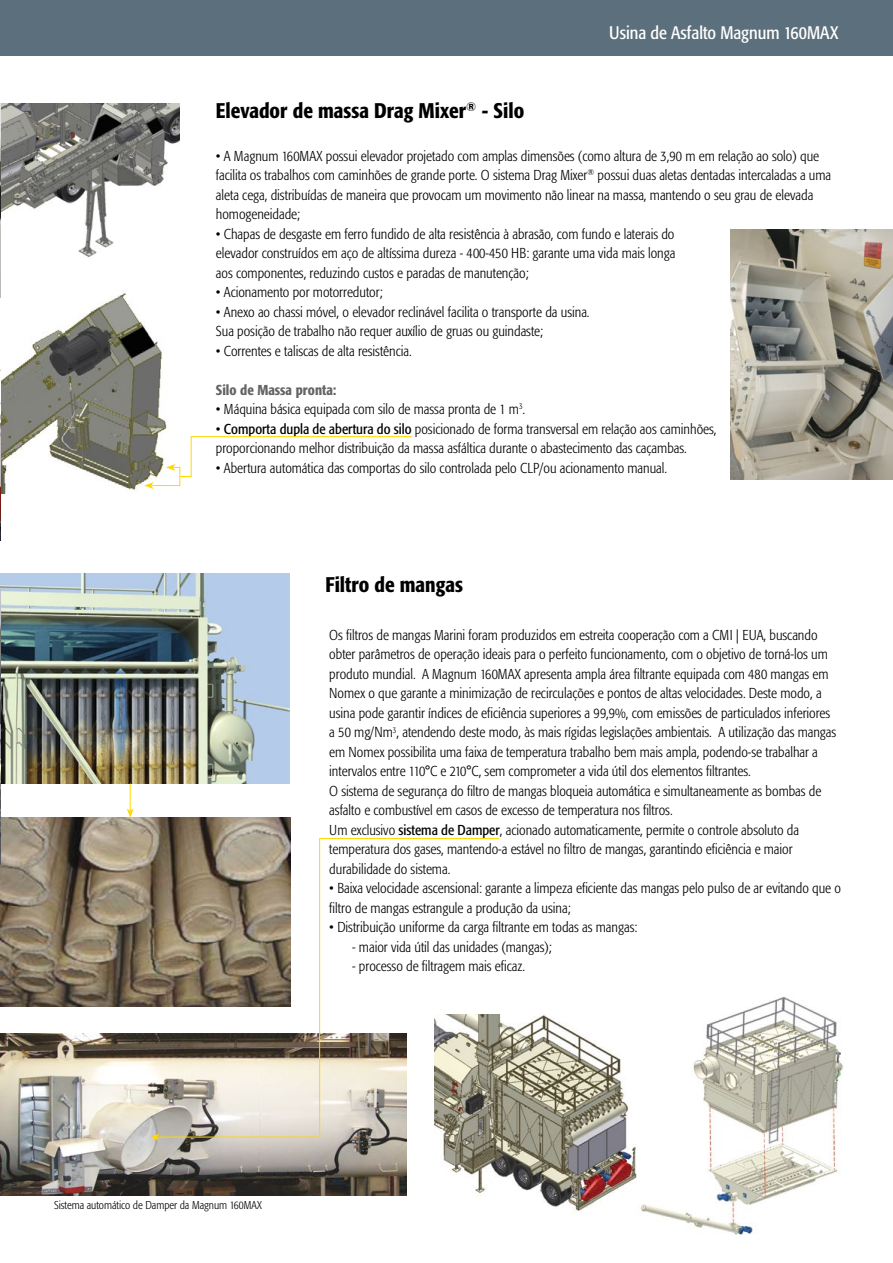
<style>
.page{position:relative;width:893px;height:1263px;background:#fff}
.page>*{position:absolute;margin:0;border:0;box-sizing:border-box;transform-origin:0 0}
.t1{font:500 condensed 21px "Formata";color:#000}
.t2{font:condensed 18px "Formata";color:#fff}
.t3{font:300 condensed 14.25px/19.5px "Formata";color:#000}
.t4{font:500 condensed 14.25px "Formata";color:#636466}
.t5{font:300 condensed 11.25px "Formata";color:#000}
.s1{font-weight:400}
</style>
<div class="page">
<div style="left:0;top:0;width:893px;height:56px;background:#5c6f7c"></div>
<img style="left:1px;top:293px;width:166px;height:200px">
<img style="left:0;top:369px;width:1px;height:172px">
<img style="left:1px;top:1033px;width:405px;height:162px">
<img style="left:0;top:574px;width:290px;height:209px">
<img style="left:0;top:818px;width:291px;height:189px">
<svg style="left:127px;top:783px;width:7px;height:35px"></svg>
<svg style="left:156px;top:838px;width:344px;height:300px"></svg>
<svg style="left:150px;top:1133px;width:10px;height:7px"></svg>
<img style="left:1px;top:104px;width:179px;height:153px">
<img style="left:730px;top:230px;width:163px;height:249px">
<img style="left:0;top:104px;width:1px;height:193px">
<img style="left:0;top:588px;width:1px;height:276px">
<img style="left:434px;top:1015px;width:203px;height:196px">
<img style="left:639px;top:997px;width:204px;height:238px">
<svg style="left:144px;top:436px;width:269px;height:53px"></svg>
<p class="t2" style="left:609px;top:22px;width:231px">Usina de Asfalto Magnum 160MAX</p>
<h1 class="t1" style="left:216px;top:98px;width:310px">Elevador de massa Drag Mixer<sup>®</sup> - Silo</h1>
<p class="t3" style="left:216px;top:146px;width:617px">• A Magnum 160MAX possui elevador projetado com amplas dimensões (como altura de 3,90 m em relação ao solo) que facilita os trabalhos com caminhões de grande porte. O sistema Drag Mixer<sup>®</sup> possui duas aletas dentadas intercaladas a uma aleta cega, distribuídas de maneira que provocam um movimento não linear na massa, mantendo o seu grau de elevada homogeneidade;</p>
<p class="t3" style="left:216px;top:224px;width:461px;text-align:justify">• Chapas de desgaste em ferro fundido de alta resistência à abrasão, com fundo e laterais do elevador construídos em aço de altíssima dureza - 400-450 HB: garante uma vida mais longa aos componentes, reduzindo custos e paradas de manutenção;</p>
<p class="t3" style="left:216px;top:282px;width:168px">• Acionamento por motorredutor;</p>
<p class="t3" style="left:216px;top:302px;width:375px">• Anexo ao chassi móvel, o elevador reclinável facilita o transporte da usina.<br>Sua posição de trabalho não requer auxílio de gruas ou guindaste;</p>
<p class="t3" style="left:216px;top:341px;width:197px">• Correntes e taliscas de alta resistência.</p>
<p class="t4" style="left:216px;top:381px;width:122px">Silo de Massa pronta:</p>
<p class="t3" style="left:216px;top:399px;width:311px">• Máquina básica equipada com silo de massa pronta de 1 m<sup>3</sup>.</p>
<p class="t3" style="left:216px;top:419px;width:502px">• <span class="s1">Comporta dupla de abertura do silo</span> posicionado de forma transversal em relação aos caminhões, proporcionando melhor distribuição da massa asfáltica durante o abastecimento das caçambas.</p>
<p class="t3" style="left:216px;top:458px;width:453px">• Abertura automática das comportas do silo controlada pelo CLP/ou acionamento manual.</p>
<h1 class="t1" style="left:325px;top:571px;width:139px">Filtro de mangas</h1>
<p class="t3" style="left:329px;top:625px;width:508px">Os filtros de mangas Marini foram produzidos em estreita cooperação com a CMI | EUA, buscando obter parâmetros de operação ideais para o perfeito funcionamento, com o objetivo de torná-los um produto mundial. A Magnum 160MAX apresenta ampla área filtrante equipada com 480 mangas em Nomex o que garante a minimização de recirculações e pontos de altas velocidades. Deste modo, a usina pode garantir índices de eficiência superiores a 99,9%, com emissões de particulados inferiores a 50 mg/Nm<sup>3</sup>, atendendo deste modo, às mais rígidas legislações ambientais. A utilização das mangas em Nomex possibilita uma faixa de temperatura trabalho bem mais ampla, podendo-se trabalhar a intervalos entre 110°C e 210°C, sem comprometer a vida útil dos elementos filtrantes.<br>O sistema de segurança do filtro de mangas bloqueia automática e simultaneamente as bombas de asfalto e combustível em casos de excesso de temperatura nos filtros.<br>Um exclusivo <span class="s1">sistema de Damper</span>, acionado automaticamente, permite o controle absoluto da temperatura dos gases, mantendo-a estável no filtro de mangas, garantindo eficiência e maior durabilidade do sistema.</p>
<p class="t3" style="left:329px;top:879px;width:513px">• Baixa velocidade ascensional: garante a limpeza eficiente das mangas pelo pulso de ar evitando que o filtro de mangas estrangule a produção da usina;</p>
<p class="t3" style="left:329px;top:918px;width:310px">• Distribuição uniforme da carga filtrante em todas as mangas:</p>
<p class="t3" style="left:352px;top:937px;width:201px">- maior vida útil das unidades (mangas);</p>
<p class="t3" style="left:352px;top:957px;width:175px">- processo de filtragem mais eficaz.</p>
<p class="t5" style="left:54px;top:1199px;width:209px">Sistema automático de Damper da Magnum 160MAX</p>
</div>
